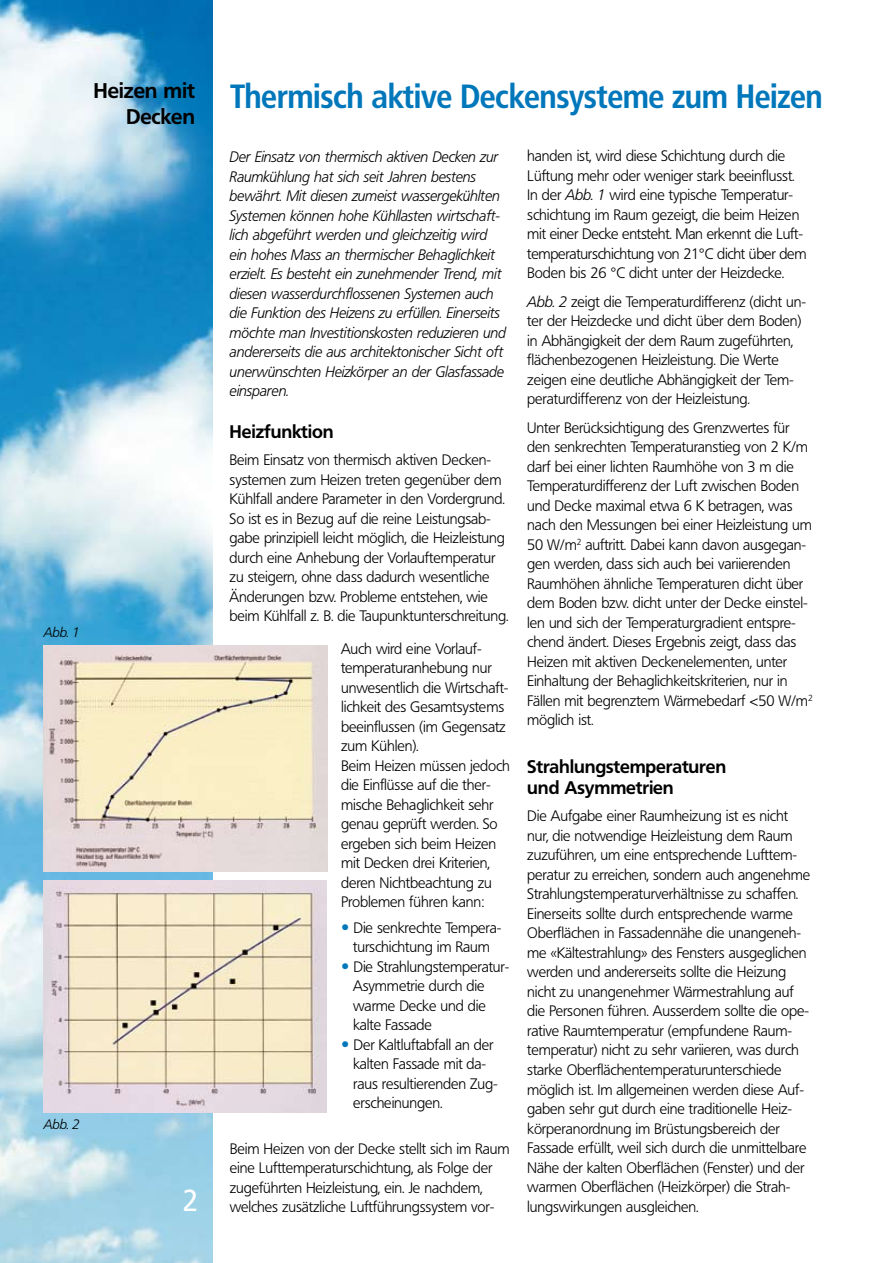
<style>
.page{position:relative;width:893px;height:1263px;background:#fff}
.page>*{position:absolute;margin:0;border:0;box-sizing:border-box;transform-origin:0 0}
.t1{font:500 condensed 33px "FR23";color:#07b}
.t2{font:500 21px/22.5px "FR23";color:#000;text-align:right}
.t3{font:500 18px/21px "FR23";color:#000}
.t4{font:300 15px/19.5px "FR23";color:#000}
.t5{font:italic 300 15px/19.5px "FR23";color:#000;scale:.96 1}
.t6{font:italic 300 13.5px "FR23";color:#000}
.s1{font-family:"Helvetica Neue";font-size:16.5px;color:#07b}
.s2{font-weight:400;font-size:30px;color:#fff}
.s3{font-style:italic}
.s4{font-family:"Helvetica Neue";font-weight:400}
</style>
<div class="page">
<img style="left:0;top:0;width:213px;height:1263px">
<img style="left:44px;top:645px;width:284px;height:227px">
<img style="left:44px;top:880px;width:282px;height:233px">
<h2 class="t2" style="left:94px;top:78px;width:103px;line-height:25.2px">Heizen mit<br>Decken</h2>
<h2 class="t2" style="left:87px;top:80px;width:109px">Kompaus 4 und</h2>
<h1 class="t1" style="left:230px;top:75px;width:593px">Thermisch aktive Deckensysteme zum Heizen</h1>
<p class="t6" style="left:44px;top:624px;width:37px">Abb. 1</p>
<p class="t6" style="left:44px;top:1116px;width:37px">Abb. 2</p>
<p class="t5" style="left:230px;top:147px;width:289px">Der Einsatz von thermisch aktiven Decken zur Raumkühlung hat sich seit Jahren bestens bewährt. Mit diesen zumeist wassergekühlten Systemen können hohe Kühllasten wirtschaft&shy;lich abgeführt werden und gleichzeitig wird ein hohes Mass an thermischer Behaglichkeit erzielt. Es besteht ein zunehmender Trend, mit diesen wasserdurchflossenen Systemen auch die Funktion des Heizens zu erfüllen. Einerseits möchte man Investitionskosten reduzieren und andererseits die aus architektonischer Sicht oft unerwünschten Heizkörper an der Glasfassade einsparen.</p>
<p class="t3" style="left:230px;top:421px;width:105px">Heizfunktion</p>
<p class="t4" style="left:230px;top:450px;width:280px">Beim Einsatz von thermisch aktiven Decken&shy;systemen zum Heizen treten gegenüber dem Kühlfall andere Parameter in den Vordergrund.<br>So ist es in Bezug auf die reine Leistungsab&shy;gabe prinzipiell leicht möglich, die Heizleistung durch eine Anhebung der Vorlauftemperatur zu steigern, ohne dass dadurch wesentliche Änderungen bzw. Probleme entstehen, wie beim Kühlfall z. B. die Taupunktunterschreitung.</p>
<p class="t4" style="left:341px;top:639px;width:170px">Auch wird eine Vorlauf&shy;temperaturanhebung nur unwesentlich die Wirtschaft&shy;lichkeit des Gesamtsystems beeinflussen (im Gegensatz zum Kühlen).<br>Beim Heizen müssen jedoch die Einflüsse auf die ther&shy;mische Behaglichkeit sehr genau geprüft werden. So ergeben sich beim Heizen mit Decken drei Kriterien, deren Nichtbeachtung zu<br>Problemen führen kann:</p>
<p class="t4" style="left:341px;top:918px;width:162px;text-align:center"><span class="s1">•</span> Die senkrechte Tempera&shy;turschichtung im Raum</p>
<p class="t4" style="left:353px;top:957px;width:158px;text-indent:-12px"><span class="s1">•</span> Die Strahlungstemperatur-<br>Asymmetrie durch die warme Decke und die kalte Fassade</p>
<p class="t4" style="left:353px;top:1035px;width:146px;text-indent:-12px"><span class="s1">•</span> Der Kaltluftabfall an der kalten Fassade mit da&shy;raus resultierenden Zug&shy;erscheinungen.</p>
<p class="t4" style="left:230px;top:1139px;width:281px">Beim Heizen von der Decke stellt sich im Raum</p>
<p class="t4" style="left:230px;top:1158px;width:264px">eine Lufttemperaturschichtung, als Folge der</p>
<p class="t4" style="left:230px;top:1178px;width:254px">zugeführten Heizleistung, ein. Je nachdem,</p>
<p class="t4" style="left:183px;top:1197px;width:313px"><span class="s2">2</span> welches zusätzliche Luftführungssystem vor-</p>
<p class="t4" style="left:527px;top:147px;width:281px">handen ist, wird diese Schichtung durch die Lüftung mehr oder weniger stark beeinflusst.<br>In der <span class="s3">Abb. 1</span> wird eine typische Temperatur&shy;schichtung im Raum gezeigt, die beim Heizen mit einer Decke entsteht. Man erkennt die Luft&shy;temperaturschichtung von 21<span class="s4">°</span>C dicht über dem Boden bis 26 <span class="s4">°</span>C dicht unter der Heizdecke.</p>
<p class="t4" style="left:527px;top:292px;width:280px"><span class="s3">Abb. 2</span> zeigt die Temperaturdifferenz (dicht un&shy;ter der Heizdecke und dicht über dem Boden) in Abhängigkeit der dem Raum zugeführten, flächenbezogenen Heizleistung. Die Werte zeigen eine deutliche Abhängigkeit der Tem&shy;peraturdifferenz von der Heizleistung.</p>
<p class="t4" style="left:527px;top:418px;width:287px">Unter Berücksichtigung des Grenzwertes für den senkrechten Temperaturanstieg von 2 K/m darf bei einer lichten Raumhöhe von 3 m die Temperaturdifferenz der Luft zwischen Boden und Decke maximal etwa 6 K betragen, was nach den Messungen bei einer Heizleistung um 50 W/m<sup>2</sup> auftritt. Dabei kann davon ausgegan&shy;gen werden, dass sich auch bei variierenden Raumhöhen ähnliche Temperaturen dicht über dem Boden bzw. dicht unter der Decke einstel&shy;len und sich der Temperaturgradient entspre&shy;chend ändert. Dieses Ergebnis zeigt, dass das Heizen mit aktiven Deckenelementen, unter Einhaltung der Behaglichkeitskriterien, nur in Fällen mit begrenztem Wärmebedarf <span class="s4">&lt;</span>50 W/m<sup>2 </sup>möglich ist.</p>
<p class="t3" style="left:527px;top:756px;width:200px">Strahlungstemperaturen und Asymmetrien</p>
<p class="t4" style="left:527px;top:807px;width:284px">Die Aufgabe einer Raumheizung ist es nicht nur, die notwendige Heizleistung dem Raum zuzuführen, um eine entsprechende Lufttem&shy;peratur zu erreichen, sondern auch angenehme Strahlungstemperaturverhältnisse zu schaffen.<br>Einerseits sollte durch entsprechende warme Oberflächen in Fassadennähe die unangeneh&shy;me «Kältestrahlung» des Fensters ausgeglichen werden und andererseits sollte die Heizung nicht zu unangenehmer Wärmestrahlung auf die Personen führen. Ausserdem sollte die ope&shy;rative Raumtemperatur (empfundene Raum&shy;temperatur) nicht zu sehr variieren, was durch starke Oberflächentemperaturunterschiede möglich ist. Im allgemeinen werden diese Auf&shy;gaben sehr gut durch eine traditionelle Heiz&shy;körperanordnung im Brüstungsbereich der Fassade erfüllt, weil sich durch die unmittelbare Nähe der kalten Oberflächen (Fenster) und der warmen Oberflächen (Heizkörper) die Strah&shy;lungswirkungen ausgleichen.</p>
</div>
